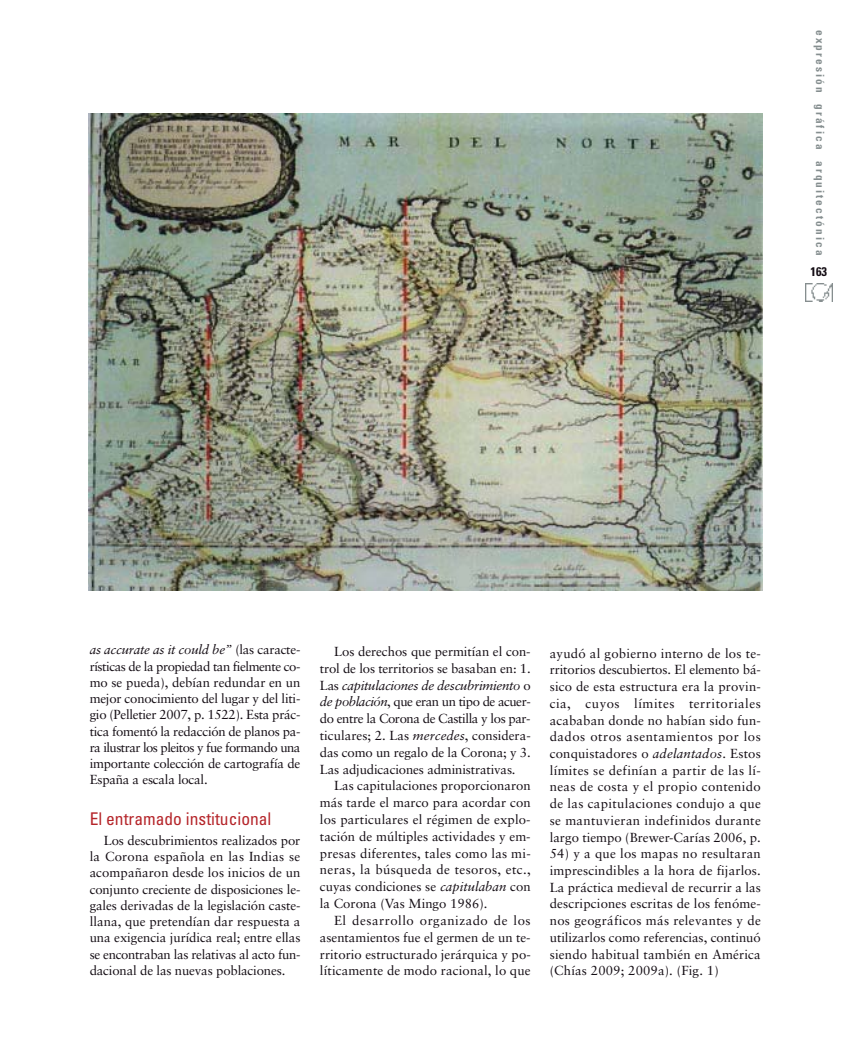
<style>
.page{position:relative;width:851px;height:1063px;background:#fff}
.page>*{position:absolute;margin:0;border:0;box-sizing:border-box;transform-origin:0 0}
.t1{font:condensed 17.5px "Univers";color:#b5252a}
.t2{font:13.12px/16.8px "Sabon";color:#140d14;text-align:justify}
.t3{font:700 condensed 12.5px "Univers";color:#140d14}
.t4{font:700 condensed 11.25px "Univers";letter-spacing:.185em;color:#858e8f}
.s1{font-style:italic}
</style>
<div class="page">
<svg style="left:805px;top:283px;width:28px;height:19px"></svg>
<img style="left:805px;top:284px;width:27px;height:17px">
<img style="left:88px;top:114px;width:674px;height:477px">
<p class="t4" style="left:824px;top:30px;width:227px;rotate:90deg">expresión gráfica arquitectónica</p>
<p class="t3" style="left:810px;top:267px;width:18px">163</p>
<p class="t2" style="left:90px;top:643px;width:212px;line-height:16.2px"><span class="s1">as accurate as it could be”</span> (las caracte&shy;rísticas de la propiedad tan fielmente co&shy;mo se pueda), debían redundar en un mejor conocimiento del lugar y del liti&shy;gio (Pelletier 2007, p. 1522). Esta prác&shy;tica fomentó la redacción de planos pa&shy;ra ilustrar los pleitos y fue formando una importante colección de cartografía de España a escala local.</p>
<h1 class="t1" style="left:90px;top:812px;width:183px">El entramado institucional</h1>
<p class="t2" style="left:90px;top:833px;width:212px;line-height:16.2px;text-indent:14px">Los descubrimientos realizados por la Corona española en las Indias se acompañaron desde los inicios de un conjunto creciente de disposiciones le&shy;gales derivadas de la legislación caste&shy;llana, que pretendían dar respuesta a una exigencia jurídica real; entre ellas se encontraban las relativas al acto fun&shy;dacional de las nuevas poblaciones.</p>
<p class="t2" style="left:320px;top:644px;width:212px;text-indent:14px">Los derechos que permitían el con&shy;trol de los territorios se basaban en: 1.<br>Las <span class="s1">capitulaciones de descubrimiento</span> o <span class="s1">de población</span>, que eran un tipo de acuer&shy;do entre la Corona de Castilla y los par&shy;ticulares; 2. Las <span class="s1">mercedes</span>, considera&shy;das como un regalo de la Corona; y 3.<br>Las adjudicaciones administrativas.</p>
<p class="t2" style="left:320px;top:779px;width:212px;text-indent:14px">Las capitulaciones proporcionaron más tarde el marco para acordar con los particulares el régimen de explo&shy;tación de múltiples actividades y em&shy;presas diferentes, tales como las mi&shy;neras, la búsqueda de tesoros, etc., cuyas condiciones se <span class="s1">capitulaban</span> con la Corona (Vas Mingo 1986).</p>
<p class="t2" style="left:320px;top:913px;width:212px;text-indent:14px">El desarrollo organizado de los asentamientos fue el germen de un te&shy;rritorio estructurado jerárquica y po&shy;líticamente de modo racional, lo que</p>
<p class="t2" style="left:549px;top:646px;width:213px">ayudó al gobierno interno de los te&shy;rritorios descubiertos. El elemento bá&shy;sico de esta estructura era la provin&shy;cia, cuyos límites territoriales acababan donde no habían sido fun&shy;dados otros asentamientos por los conquistadores o <span class="s1">adelantados</span>. Estos límites se definían a partir de las lí&shy;neas de costa y el propio contenido de las capitulaciones condujo a que se mantuvieran indefinidos durante largo tiempo (Brewer-Carías 2006, p.</p>
<p class="t2" style="left:549px;top:846px;width:212px">54) y a que los mapas no resultaran imprescindibles a la hora de fijarlos.<br>La práctica medieval de recurrir a las descripciones escritas de los fenóme&shy;nos geográficos más relevantes y de utilizarlos como referencias, continuó siendo habitual también en América (Chías 2009; 2009a). (Fig. 1)</p>
</div>
